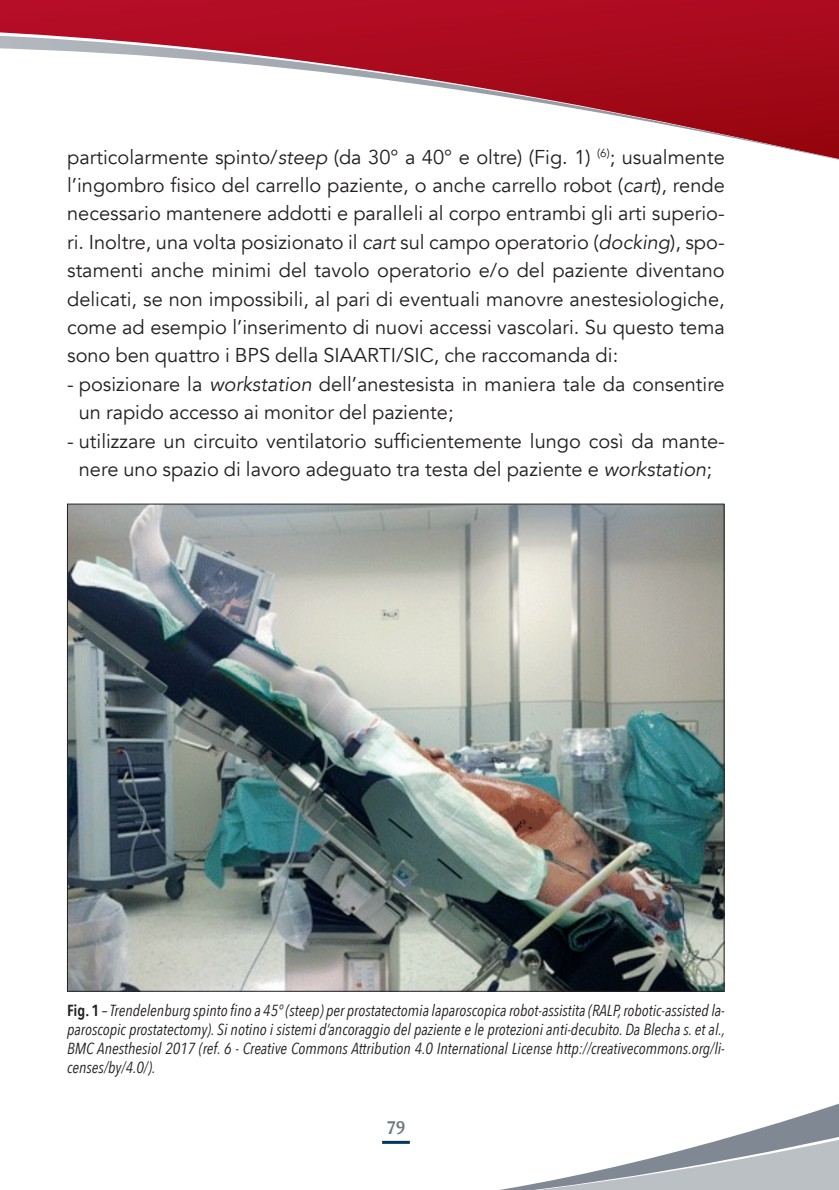
<style>
.page{position:relative;width:839px;height:1190px;background:#fff}
.page>*{position:absolute;margin:0;border:0;box-sizing:border-box;transform-origin:0 0}
.t1{font:20px/28.4px "Avenir";color:#231f20;text-align:justify}
.t2{font:500 18px "Barmeno";color:#6e7a83}
.t3{font:italic 16px/19px "Avenir Next Condensed";color:#231f20;text-align:justify}
.s1{font-style:italic}
.s2{font-weight:600;font-style:normal}
</style>
<div class="page">
<svg style="left:789px;top:0;width:50px;height:148px;background:#a10817"></svg>
<img style="left:789px;top:148px;width:50px;height:12px">
<svg style="left:0;top:0;width:789px;height:150px"></svg>
<svg style="left:67px;top:991px;width:772px;height:199px"></svg>
<img style="left:69px;top:506px;width:653px;height:483px">
<p class="t1" style="left:67px;top:143px;width:659px">particolarmente spinto/<span class="s1">steep</span> (da 30° a 40° e oltre) (Fig. 1) <sup>(6)</sup>; usualmente l’ingombro fisico del carrello paziente, o anche carrello robot (<span class="s1">cart</span>), rende necessario mantenere addotti e paralleli al corpo entrambi gli arti superio&shy;ri. Inoltre, una volta posizionato il <span class="s1">cart</span> sul campo operatorio (<span class="s1">docking</span>), spo&shy;stamenti anche minimi del tavolo operatorio e/o del paziente diventano delicati, se non impossibili, al pari di eventuali manovre anestesiologiche, come ad esempio l’inserimento di nuovi accessi vascolari. Su questo tema sono ben quattro i BPS della SIAARTI/SIC, che raccomanda di:</p>
<p class="t1" style="left:79px;top:370px;width:647px;text-indent:-12px">- posizionare la <span class="s1">workstation</span> dell’anestesista in maniera tale da consentire un rapido accesso ai monitor del paziente;</p>
<p class="t1" style="left:67px;top:427px;width:659px;text-align:center">- utilizzare un circuito ventilatorio sufficientemente lungo così da mante&shy;nere uno spazio di lavoro adeguato tra testa del paziente e <span class="s1">workstation</span>;</p>
<p class="t3" style="left:67px;top:1000px;width:660px"><span class="s2">Fig. 1</span> – Trendelenburg spinto fino a 45° (steep) per prostatectomia laparoscopica robot-assistita (RALP, robotic-assisted la&shy;paroscopic prostatectomy). Si notino i sistemi d’ancoraggio del paziente e le protezioni anti-decubito. Da Blecha s. et al., BMC Anesthesiol 2017 (ref. 6 - Creative Commons Attribution 4.0 International License http://creativecommons.org/li&shy;censes/by/4.0/).</p>
<p class="t2" style="left:386px;top:1117px;width:21px">79</p>
</div>
